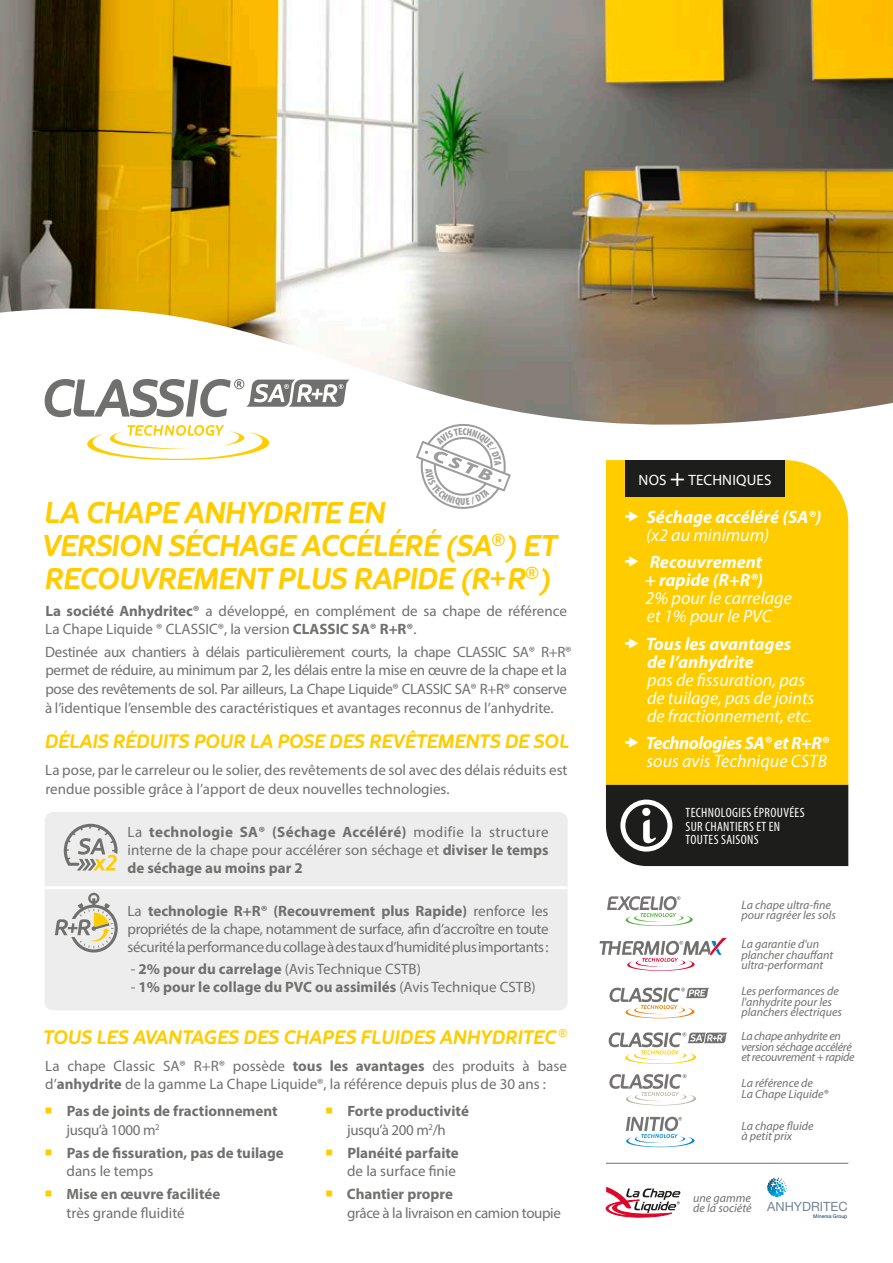
<style>
.page{position:relative;width:893px;height:1263px;background:#fff}
.page>*{position:absolute;margin:0;border:0;box-sizing:border-box;transform-origin:0 0}
.t1{font:italic 700 30px/33px "Oblik";letter-spacing:-.04em;color:#fc0}
.t2{font:italic 700 19.5px "Oblik";letter-spacing:-.03em;color:#fc0}
.t3{font:italic 18px/18px "Myriad Pro";color:#fff}
.t4{font:italic 700 18px/18px "Myriad Pro";color:#fff}
.t5{font:italic 700 18px "Myriad Pro";letter-spacing:-.025em;color:#fff}
.t6{font:15px/18.5px "Myriad Pro";color:#70706f}
.t7{font:700 15px/18.5px "Myriad Pro";color:#70706f}
.t8{font:15px/18.5px "Myriad Pro";letter-spacing:-.025em;color:#70706f}
.t9{font:15px "Myriad Pro";letter-spacing:.01em;color:#fff}
.t10{font:condensed 13.5px/13.5px "Myriad Pro";letter-spacing:.025em;color:#fff}
.t11{font:12.75px "Helvetica Neue";color:#728593}
.t12{font:italic 12px/10.5px "Myriad Pro";color:#70706f}
.t13{font:italic 12px/10.5px "Myriad Pro";letter-spacing:-.025em;color:#70706f}
.t14{font:5.1px "Helvetica Neue";color:#003864}
.s1{font-weight:700}
.s2{font-weight:400}
.s3{color:#fc0}
</style>
<div class="page">
<img style="left:0;top:0;width:893px;height:425px">
<div style="left:606px;top:460px;width:242px;height:325px;background:#fc0"></div>
<div style="left:625px;top:460px;width:159px;height:36px;background:#1d1d1b"></div>
<hr style="left:606px;top:1163px;width:242px;height:1px;background:#70706f">
<svg style="left:626px;top:1117px;width:69px;height:30px"></svg>
<svg style="left:607px;top:896px;width:86px;height:30px"></svg>
<svg style="left:609px;top:1074px;width:87px;height:31px"></svg>
<svg style="left:608px;top:1032px;width:119px;height:32px"></svg>
<svg style="left:609px;top:988px;width:100px;height:30px"></svg>
<svg style="left:606px;top:1187px;width:74px;height:31px"></svg>
<svg style="left:767px;top:1177px;width:17px;height:20px"></svg>
<svg style="left:600px;top:937px;width:128px;height:34px"></svg>
<svg style="left:606px;top:785px;width:242px;height:81px;background:#2c2c2a"></svg>
<svg style="left:87px;top:425px;width:182px;height:35px"></svg>
<svg style="left:44px;top:379px;width:306px;height:38px"></svg>
<div style="left:45px;top:812px;width:523px;height:198px;background:#ededed;border-radius:9px"></div>
<svg style="left:64px;top:824px;width:54px;height:46px"></svg>
<svg style="left:55px;top:893px;width:63px;height:59px"></svg>
<hr style="left:45px;top:886px;width:523px;height:3px;background:#fff">
<svg style="left:625px;top:511px;width:13px;height:11px"></svg>
<svg style="left:625px;top:556px;width:13px;height:11px"></svg>
<svg style="left:625px;top:638px;width:13px;height:10px"></svg>
<svg style="left:625px;top:737px;width:13px;height:10px"></svg>
<svg style="left:416px;top:420px;width:95px;height:89px"></svg>
<p class="t9" style="left:639px;top:470px;width:29px">NOS</p>
<p class="t9" style="left:688px;top:470px;width:85px">TECHNIQUES</p>
<h1 class="t1" style="left:41px;top:496px;width:517px">LA CHAPE ANHYDRITE EN<br>VERSION SÉCHAGE ACCÉLÉRÉ (SA<sup>®</sup>) ET<br>RECOUVREMENT PLUS RAPIDE (R+R<sup>®</sup>)</h1>
<p class="t4" style="left:647px;top:508px;width:176px">Séchage accéléré (SA®)</p>
<p class="t3" style="left:646px;top:526px;width:125px">(x2 au minimum)</p>
<p class="t4" style="left:645px;top:553px;width:120px">Recouvrement + rapide (R+R®)</p>
<p class="t3" style="left:645px;top:589px;width:148px">2% pour le carrelage et 1% pour le PVC</p>
<p class="t4" style="left:646px;top:634px;width:147px">Tous les avantages de l’anhydrite</p>
<p class="t3" style="left:647px;top:670px;width:169px">pas de fissuration, pas de tuilage, pas de joints de fractionnement, etc.</p>
<p class="t5" style="left:646px;top:731px;width:185px">Technologies SA® et R+R®</p>
<p class="t3" style="left:647px;top:751px;width:182px">sous avis Technique CSTB</p>
<p class="t10" style="left:686px;top:806px;width:121px">TECHNOLOGIES ÉPROUVÉES<br>SUR CHANTIERS ET EN<br>TOUTES SAISONS</p>
<p class="t6" style="left:45px;top:601px;width:523px"><span class="s1">La société Anhydritec®</span> a développé, en complément de sa chape de référence<br>La Chape Liquide ® CLASSIC®, la version <span class="s1">CLASSIC SA® R+R®</span>.</p>
<p class="t8" style="left:45px;top:642px;width:528px">Destinée aux chantiers à délais particulièrement courts, la chape CLASSIC SA® R+R® permet de réduire, au minimum par 2, les délais entre la mise en œuvre de la chape et la pose des revêtements de sol. Par ailleurs, La Chape Liquide® CLASSIC SA® R+R® conserve à l’identique l’ensemble des caractéristiques et avantages reconnus de l’anhydrite.</p>
<h2 class="t2" style="left:44px;top:730px;width:526px">DÉLAIS RÉDUITS POUR LA POSE DES REVÊTEMENTS DE SOL</h2>
<p class="t6" style="left:45px;top:761px;width:524px">La pose, par le carreleur ou le solier, des revêtements de sol avec des délais réduits est rendue possible grâce à l’apport de deux nouvelles technologies.</p>
<p class="t7" style="left:128px;top:823px;width:422px;line-height:18px;text-align:justify"><span class="s2">La</span> technologie SA® (Séchage Accéléré) <span class="s2">modifie la structure interne de la chape pour accélérer son séchage et</span> diviser le temps de séchage au moins par 2</p>
<p class="t6" style="left:128px;top:901px;width:422px;line-height:18px;text-align:justify">La <span class="s1">technologie R+R® (Recouvrement plus Rapide)</span> renforce les propriétés de la chape, notamment de surface, afin d’accroître en toute sécurité la performance du collage à des taux d’humidité plus importants :</p>
<p class="t6" style="left:131px;top:959px;width:292px">- <span class="s1">2% pour du carrelage</span> (Avis Technique CSTB)</p>
<p class="t7" style="left:131px;top:977px;width:406px"><span class="s2">-</span> 1% pour le collage du PVC ou assimilés <span class="s2">(Avis Technique CSTB)</span></p>
<p class="t12" style="left:741px;top:899px;width:96px">La chape ultra-fine pour ragréer les sols</p>
<p class="t12" style="left:741px;top:939px;width:93px">La garantie d'un plancher chauffant ultra-performant</p>
<p class="t12" style="left:741px;top:986px;width:102px">Les performances de l'anhydrite pour les planchers électriques</p>
<h2 class="t2" style="left:42px;top:1026px;width:527px">TOUS LES AVANTAGES DES CHAPES FLUIDES ANHYDRITEC <sup>®</sup></h2>
<p class="t6" style="left:45px;top:1056px;width:523px">La chape Classic SA® R+R® possède <span class="s1">tous les avantages</span> des produits à base d’<span class="s1">anhydrite</span> de la gamme La Chape Liquide®, la référence depuis plus de 30 ans :</p>
<p class="t7" style="left:66px;top:1102px;width:213px;text-indent:-22px"><span class="s3">○</span> Pas de joints de fractionnement <span class="s2">jusqu’à 1000 m</span><sup>2</sup></p>
<p class="t7" style="left:67px;top:1143px;width:219px;text-indent:-22px"><span class="s3">○</span> Pas de fissuration, pas de tuilage <span class="s2">dans le temps</span></p>
<p class="t7" style="left:67px;top:1184px;width:155px;text-indent:-22px"><span class="s3">○</span> Mise en œuvre facilitée <span class="s2">très grande fluidité</span></p>
<p class="t7" style="left:325px;top:1102px;width:145px;text-align:center"><span class="s3">○</span> Forte productivité <span class="s2">jusqu’à 200 m</span><sup>2</sup><span class="s2">/h</span></p>
<p class="t7" style="left:325px;top:1143px;width:135px;text-align:right"><span class="s3">○</span> Planéité parfaite <span class="s2">de la surface finie</span></p>
<p class="t8" style="left:347px;top:1184px;width:215px;text-indent:-22px"><span class="s3">○</span> <span class="s1">Chantier propre<br></span>grâce à la livraison en camion toupie</p>
<p class="t13" style="left:741px;top:1031px;width:115px">La chape anhydrite en version séchage accéléré et recouvrement + rapide</p>
<p class="t12" style="left:741px;top:1078px;width:88px">La référence de<br>La Chape Liquide®</p>
<p class="t12" style="left:741px;top:1120px;width:74px">La chape fluide à petit prix</p>
<p class="t12" style="left:693px;top:1192px;width:60px">une gamme de la société</p>
<p class="t11" style="left:767px;top:1199px;width:82px">ANHYDRITEC</p>
<p class="t14" style="left:813px;top:1213px;width:35px">Minersa Group</p>
</div>
